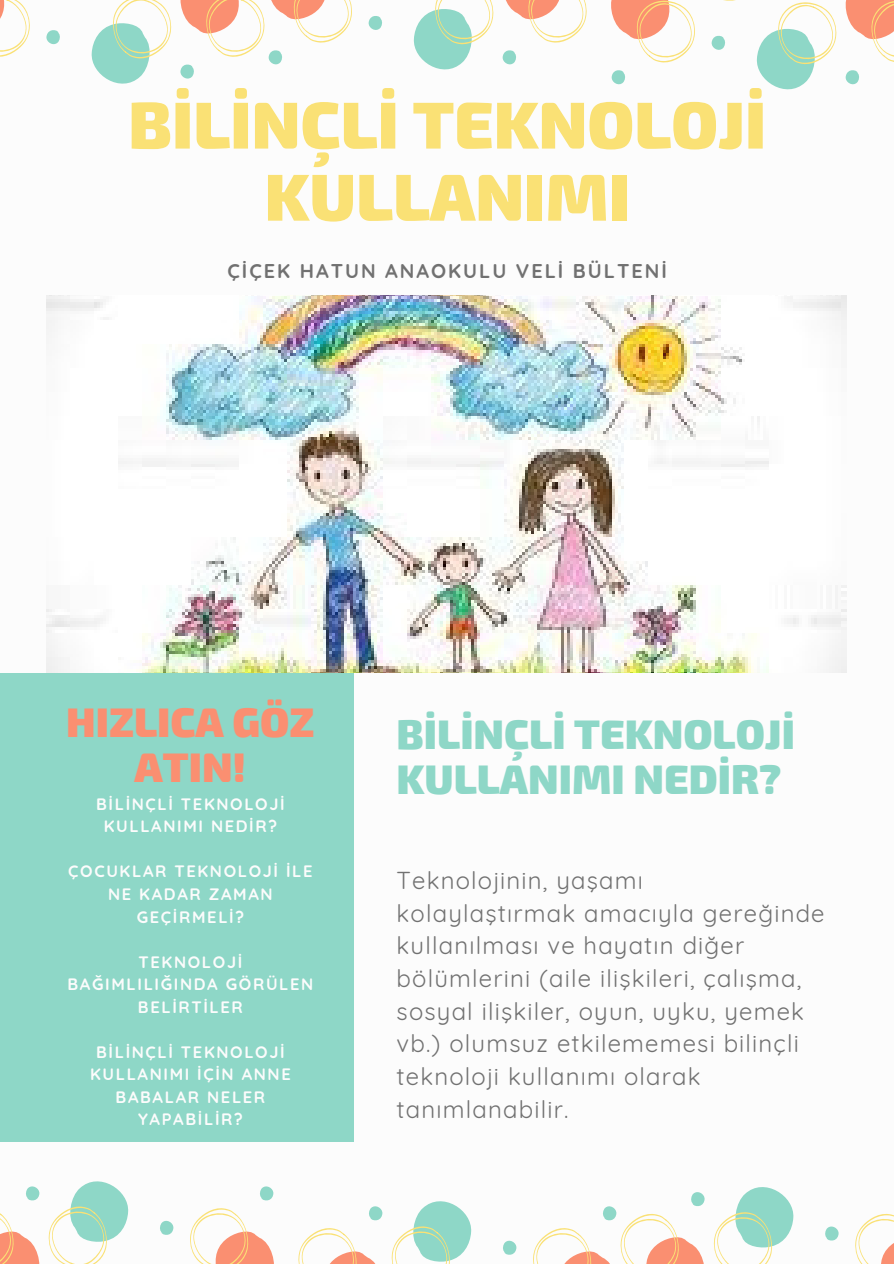
<style>
.page{position:relative;width:894px;height:1264px;background:#fff}
.page>*{position:absolute;margin:0;border:0;box-sizing:border-box;transform-origin:0 0}
.t1{font:900 66.3px/72px "Exo 2";color:#fae175;text-align:center}
.t2{font:900 41.4px/45px "Exo 2";color:#8ed7c7}
.t3{font:900 41.4px/45px "Exo 2";color:#fa8f71;text-align:center}
.t4{font:23.85px/32.7px "Quicksand";letter-spacing:.05em;color:#717171}
.t5{font:700 19.8px "Quicksand";letter-spacing:.1em;color:#717171}
.t6{font:700 16.5px/22.5px "Quicksand";letter-spacing:.1em;color:#fcfcfc;text-align:center}
</style>
<div class="page">
<div style="left:0;top:673px;width:353px;height:468px;background:#8ed7c7"></div>
<svg style="left:0;top:0;width:30px;height:57px"></svg>
<svg style="left:46px;top:30px;width:14px;height:15px"></svg>
<svg style="left:91px;top:0;width:261px;height:84px"></svg>
<svg style="left:368px;top:16px;width:14px;height:14px"></svg>
<svg style="left:413px;top:0;width:174px;height:69px"></svg>
<svg style="left:845px;top:70px;width:14px;height:15px"></svg>
<svg style="left:611px;top:0;width:225px;height:89px"></svg>
<svg style="left:845px;top:0;width:48px;height:62px"></svg>
<svg style="left:855px;top:1213px;width:38px;height:50px"></svg>
<svg style="left:825px;top:1226px;width:13px;height:14px"></svg>
<svg style="left:713px;top:1187px;width:81px;height:76px"></svg>
<svg style="left:533px;top:1192px;width:172px;height:71px"></svg>
<svg style="left:503px;top:1240px;width:13px;height:14px"></svg>
<svg style="left:369px;top:1206px;width:13px;height:14px"></svg>
<svg style="left:391px;top:1201px;width:81px;height:62px"></svg>
<svg style="left:298px;top:1228px;width:77px;height:35px"></svg>
<svg style="left:260px;top:1186px;width:13px;height:14px"></svg>
<svg style="left:190px;top:1208px;width:84px;height:55px"></svg>
<svg style="left:160px;top:1220px;width:14px;height:15px"></svg>
<svg style="left:26px;top:1186px;width:14px;height:14px"></svg>
<svg style="left:48px;top:1181px;width:81px;height:82px"></svg>
<svg style="left:0;top:1213px;width:40px;height:50px"></svg>
<img style="left:46px;top:295px;width:799px;height:378px">
<p class="t1" style="left:128px;top:85px;width:639px">BİLİNÇLİ TEKNOLOJİ<br>KULLANIMI</p>
<p class="t5" style="left:227px;top:258px;width:440px">ÇİÇEK HATUN ANAOKULU VELİ BÜLTENİ</p>
<p class="t3" style="left:66px;top:697px;width:250px">HIZLICA GÖZ<br>ATIN!</p>
<p class="t6" style="left:96px;top:792px;width:190px">BİLİNÇLİ TEKNOLOJİ<br>KULLANIMI NEDİR?</p>
<p class="t6" style="left:68px;top:860px;width:246px">ÇOCUKLAR TEKNOLOJİ İLE<br>NE KADAR ZAMAN<br>GEÇİRMELİ?</p>
<p class="t6" style="left:67px;top:950px;width:247px">TEKNOLOJİ<br>BAĞIMLILIĞINDA GÖRÜLEN<br>BELİRTİLER</p>
<p class="t6" style="left:90px;top:1040px;width:202px">BİLİNÇLİ TEKNOLOJİ<br>KULLANIMI İÇİN ANNE<br>BABALAR NELER<br>YAPABİLİR?</p>
<p class="t2" style="left:396px;top:709px;width:400px">BİLİNÇLİ TEKNOLOJİ<br>KULLANIMI NEDİR?</p>
<p class="t4" style="left:396px;top:863px;width:429px">Teknolojinin, yaşamı kolaylaştırmak amacıyla gereğinde kullanılması ve hayatın diğer bölümlerini (aile ilişkileri, çalışma, sosyal ilişkiler, oyun, uyku, yemek vb.) olumsuz etkilememesi bilinçli teknoloji kullanımı olarak tanımlanabilir.</p>
</div>
